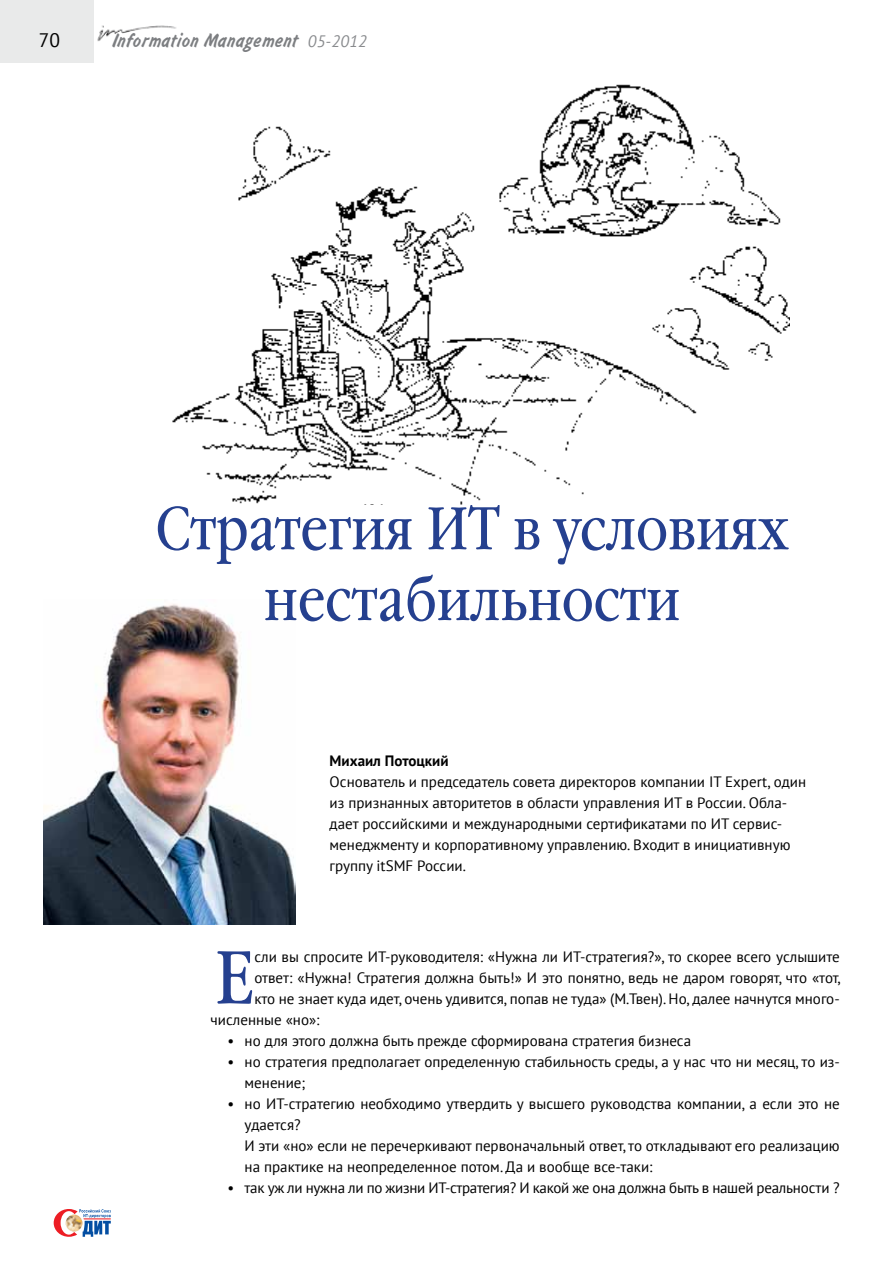
<style>
.page{position:relative;width:893px;height:1263px;background:#fff}
.page>*{position:absolute;margin:0;border:0;box-sizing:border-box;transform-origin:0 0}
.t1{font:75px "Garamond Book Narrow C";color:#25408f}
.t2{font:60.15px/70.8px "Garamond Book Narrow C";letter-spacing:-.01em;color:#25408f;text-align:center}
.t3{font:19.5px "Inform C";letter-spacing:.02em;color:#7c7e81}
.t4{font:19.5px "PT Sans";color:#000}
.t5{font:15px/21px "PT Sans";color:#000}
.t6{font:15px "PT Sans";letter-spacing:-.02em;color:#000}
.t7{font:700 15px "PT Sans";color:#000}
.s1{font-family:"PT Sans";font-style:italic;font-size:16.5px;color:#888a8d}
</style>
<div class="page">
<img style="left:97px;top:25px;width:79px;height:16px">
<div style="left:0;top:0;width:93px;height:62px;background:#e9eaea"></div>
<svg style="left:54px;top:1209px;width:57px;height:28px"></svg>
<img style="left:66px;top:1214px;width:17px;height:17px;border-radius:9px">
<img style="left:43px;top:604px;width:253px;height:320px">
<img style="left:172px;top:84px;width:617px;height:421px">
<h3 class="t4" style="left:39px;top:28px;width:23px">70</h3>
<h3 class="t3" style="left:112px;top:30px;width:257px">Information Management <span class="s1">05-2012</span></h3>
<h2 class="t2" style="left:155px;top:495px;width:635px">Стратегия ИТ в условиях нестабильности</h2>
<p class="t7" style="left:330px;top:750px;width:120px">Михаил Потоцкий</p>
<p class="t5" style="left:330px;top:770px;width:478px">Основатель и председатель совета директоров компании IT Expert, один из признанных авторитетов в области управления ИТ в России. Обла&shy;дает российскими и международными сертификатами по ИТ сервис&shy;менеджменту и корпоративному управлению. Входит в инициативную группу itSMF России.</p>
<h1 class="t1" style="left:215px;top:936px;width:41px">Е</h1>
<p class="t5" style="left:254px;top:945px;width:587px">сли вы спросите ИТ-руководителя: «Нужна ли ИТ-стратегия?», то скорее всего услышите</p>
<p class="t5" style="left:254px;top:966px;width:588px">ответ: «Нужна! Стратегия должна быть!» И это понятно, ведь не даром говорят, что «тот,</p>
<p class="t5" style="left:254px;top:987px;width:587px">кто не знает куда идет, очень удивится, попав не туда» (М.Твен). Но, далее начнутся много-</p>
<p class="t5" style="left:211px;top:1008px;width:110px">численные «но»:</p>
<p class="t5" style="left:228px;top:1029px;width:465px">• но для этого должна быть прежде сформирована стратегия бизнеса</p>
<p class="t5" style="left:245px;top:1050px;width:597px;text-indent:-17px">• но стратегия предполагает определенную стабильность среды, а у нас что ни месяц, то из&shy;менение;</p>
<p class="t5" style="left:245px;top:1092px;width:597px;text-indent:-17px">• но ИТ-стратегию необходимо утвердить у высшего руководства компании, а если это не удается?<br>И эти «но» если не перечеркивают первоначальный ответ, то откладывают его реализацию на практике на неопределенное потом. Да и вообще все-таки:</p>
<p class="t6" style="left:228px;top:1178px;width:614px">• так уж ли нужна ли по жизни ИТ-стратегия? И какой же она должна быть в нашей реальности ?</p>
</div>
